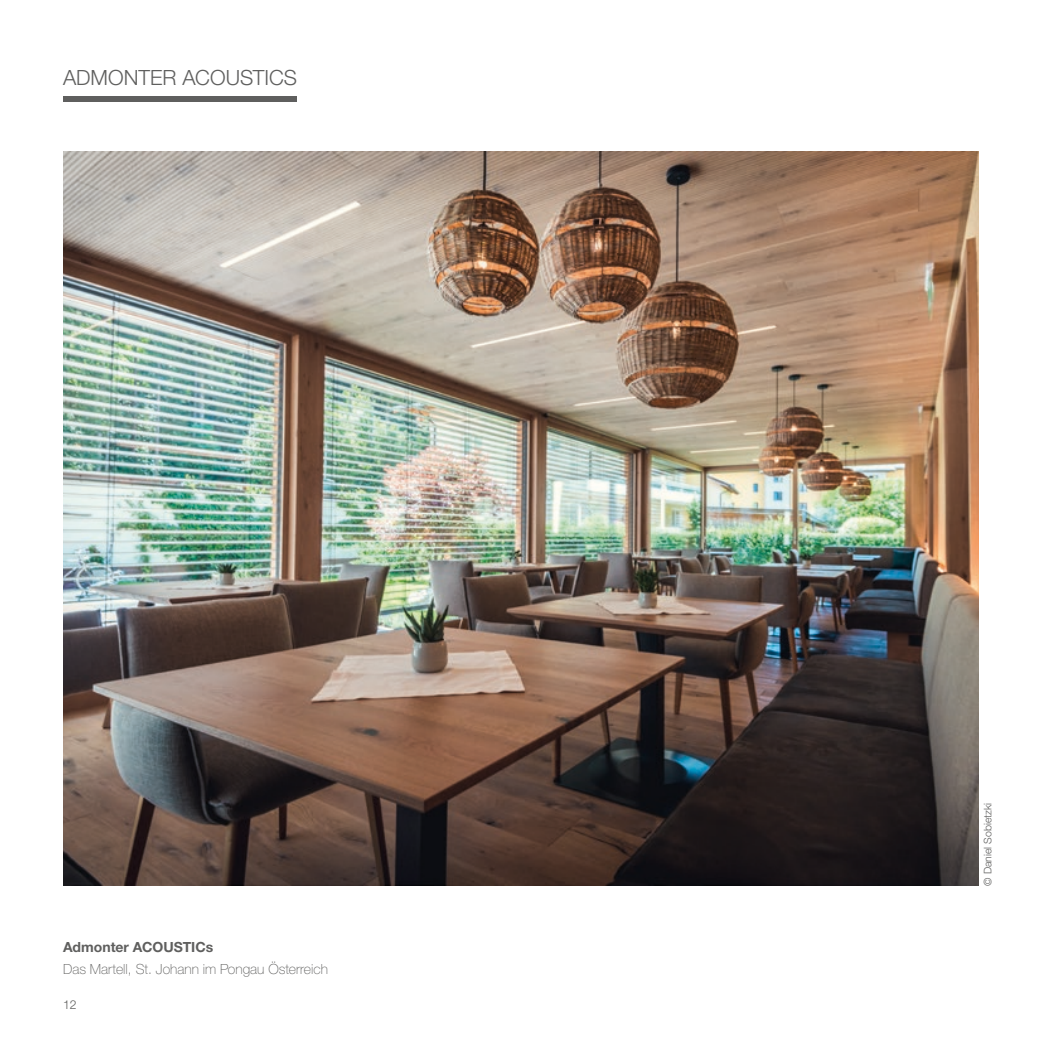
<style>
.page{position:relative;width:1042px;height:1042px;background:#fff}
.page>*{position:absolute;margin:0;border:0;box-sizing:border-box;transform-origin:0 0}
.t1{font:300 21px "Helvetica Neue LTW1 G";color:#5f5f5e}
.t2{font:100 14px "Helvetica Neue LTW1 G";color:#5f5f5e}
.t3{font:700 14px "Helvetica Neue LTW1 G";color:#5f5f5e}
.t4{font:300 12.25px "Helvetica Neue LTW1 G";color:#5f5f5e}
.t5{font:300 10.5px "Helvetica Neue LTW1 G";color:#5f5f5e}
</style>
<div class="page">
<img style="left:63px;top:152px;width:916px;height:733px">
<div style="left:63px;top:96px;width:233px;height:6px;background:#5f5f5e"></div>
<h1 class="t1" style="left:63px;top:65px;width:236px">ADMONTER ACOUSTICS</h1>
<p class="t3" style="left:63px;top:938px;width:152px">Admonter ACOUSTICs</p>
<p class="t2" style="left:63px;top:961px;width:266px">Das Martell, St. Johann im Pongau Österreich</p>
<p class="t4" style="left:63px;top:997px;width:15px">12</p>
<p class="t5" style="left:981px;top:885px;width:84px;rotate:-90deg">© Daniel Sobietzki</p>
</div>
